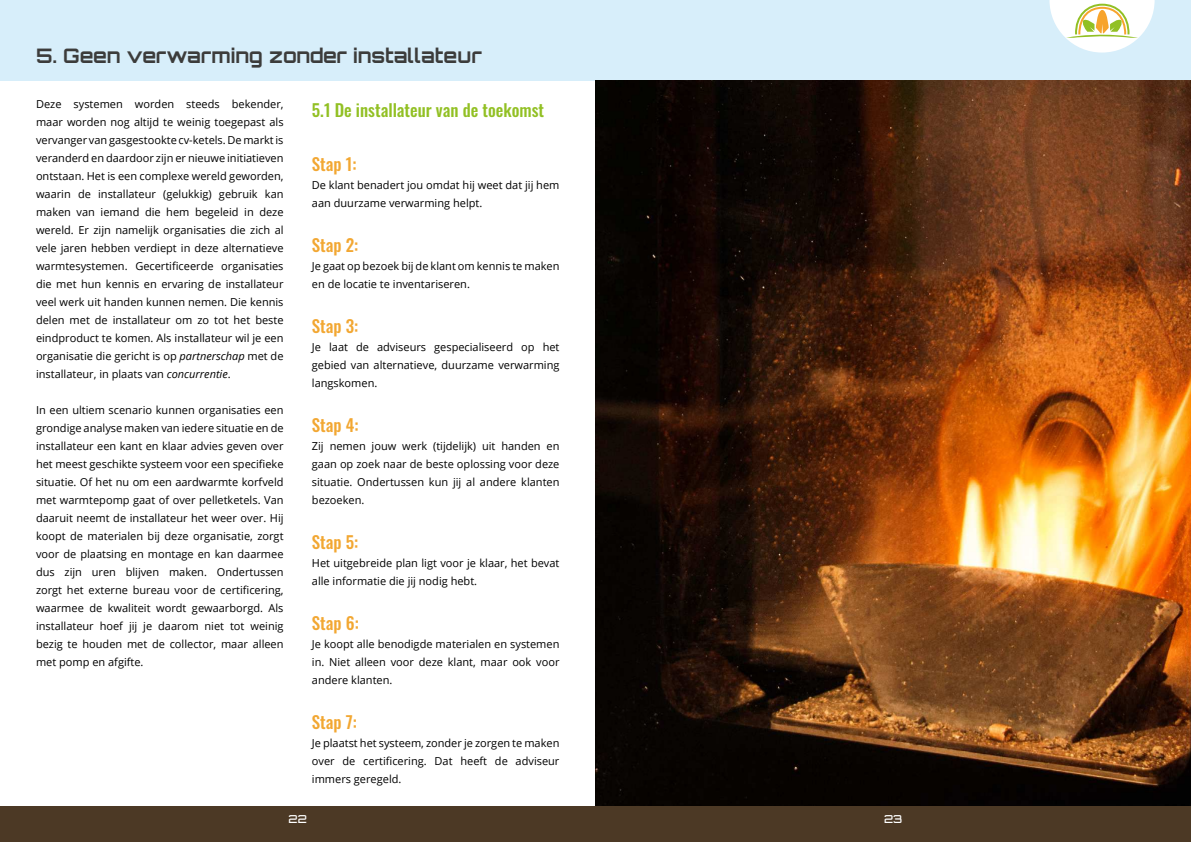
<style>
.page{position:relative;width:1191px;height:842px;background:#fff}
.page>*{position:absolute;margin:0;border:0;box-sizing:border-box;transform-origin:0 0}
.t1{font:700 20px "Orbitron";color:#3c3c3b}
.t2{font:500 17px "Oswald";color:#f2a732}
.t3{font:500 17px "Oswald";color:#92c024}
.t4{font:11px/18px "Open Sans";color:#000;text-align:justify}
.t5{font:500 11px "Orbitron";color:#fff}
.s1{font-style:italic}
</style>
<div class="page">
<div style="left:0;top:806px;width:1191px;height:36px;background:#4c3925"></div>
<div style="left:0;top:0;width:1191px;height:81px;background:#d7eefa"></div>
<svg style="left:1049px;top:0;width:105px;height:53px"></svg>
<img style="left:595px;top:81px;width:596px;height:725px">
<h1 class="t1" style="left:36px;top:48px;width:447px">5. Geen verwarming zonder installateur</h1>
<p class="t4" style="left:36px;top:96px;width:249px">Deze systemen worden steeds bekender, maar worden nog altijd te weinig toegepast als vervanger van gasgestookte cv-ketels. De markt is veranderd en daardoor zijn er nieuwe initiatieven ontstaan. Het is een complexe wereld geworden, waarin de installateur (gelukkig) gebruik kan maken van iemand die hem begeleid in deze wereld. Er zijn namelijk organisaties die zich al vele jaren hebben verdiept in deze alternatieve warmtesystemen. Gecertificeerde organisaties die met hun kennis en ervaring de installateur veel werk uit handen kunnen nemen. Die kennis delen met de installateur om zo tot het beste eindproduct te komen. Als installateur wil je een organisatie die gericht is op <span class="s1">partnerschap</span> met de installateur, in plaats van <span class="s1">concurrentie</span>.</p>
<p class="t4" style="left:36px;top:402px;width:249px">In een ultiem scenario kunnen organisaties een grondige analyse maken van iedere situatie en de installateur een kant en klaar advies geven over het meest geschikte systeem voor een specifieke situatie. Of het nu om een aardwarmte korfveld met warmtepomp gaat of over pelletketels. Van daaruit neemt de installateur het weer over. Hij koopt de materialen bij deze organisatie, zorgt voor de plaatsing en montage en kan daarmee dus zijn uren blijven maken. Ondertussen zorgt het externe bureau voor de certificering, waarmee de kwaliteit wordt gewaarborgd. Als installateur hoef jij je daarom niet tot weinig bezig te houden met de collector, maar alleen met pomp en afgifte.</p>
<h2 class="t3" style="left:312px;top:103px;width:234px">5.1 De installateur van de toekomst</h2>
<h2 class="t2" style="left:312px;top:157px;width:46px">Stap 1:</h2>
<p class="t4" style="left:312px;top:177px;width:249px">De klant benadert jou omdat hij weet dat jij hem aan duurzame verwarming helpt.</p>
<h2 class="t2" style="left:312px;top:238px;width:48px">Stap 2:</h2>
<p class="t4" style="left:312px;top:258px;width:249px">Je gaat op bezoek bij de klant om kennis te maken en de locatie te inventariseren.</p>
<h2 class="t2" style="left:312px;top:319px;width:48px">Stap 3:</h2>
<p class="t4" style="left:312px;top:339px;width:249px">Je laat de adviseurs gespecialiseerd op het gebied van alternatieve, duurzame verwarming langskomen.</p>
<h2 class="t2" style="left:312px;top:418px;width:48px">Stap 4:</h2>
<p class="t4" style="left:312px;top:438px;width:249px">Zij nemen jouw werk (tijdelijk) uit handen en gaan op zoek naar de beste oplossing voor deze situatie. Ondertussen kun jij al andere klanten bezoeken.</p>
<h2 class="t2" style="left:312px;top:535px;width:48px">Stap 5:</h2>
<p class="t4" style="left:312px;top:555px;width:249px">Het uitgebreide plan ligt voor je klaar, het bevat alle informatie die jij nodig hebt.</p>
<h2 class="t2" style="left:312px;top:616px;width:48px">Stap 6:</h2>
<p class="t4" style="left:312px;top:636px;width:249px">Je koopt alle benodigde materialen en systemen in. Niet alleen voor deze klant, maar ook voor andere klanten.</p>
<h2 class="t2" style="left:312px;top:715px;width:47px">Stap 7:</h2>
<p class="t4" style="left:312px;top:735px;width:249px">Je plaatst het systeem, zonder je zorgen te maken over de certificering. Dat heeft de adviseur immers geregeld.</p>
<p class="t5" style="left:289px;top:815px;width:20px">22</p>
<p class="t5" style="left:884px;top:815px;width:20px">23</p>
</div>
